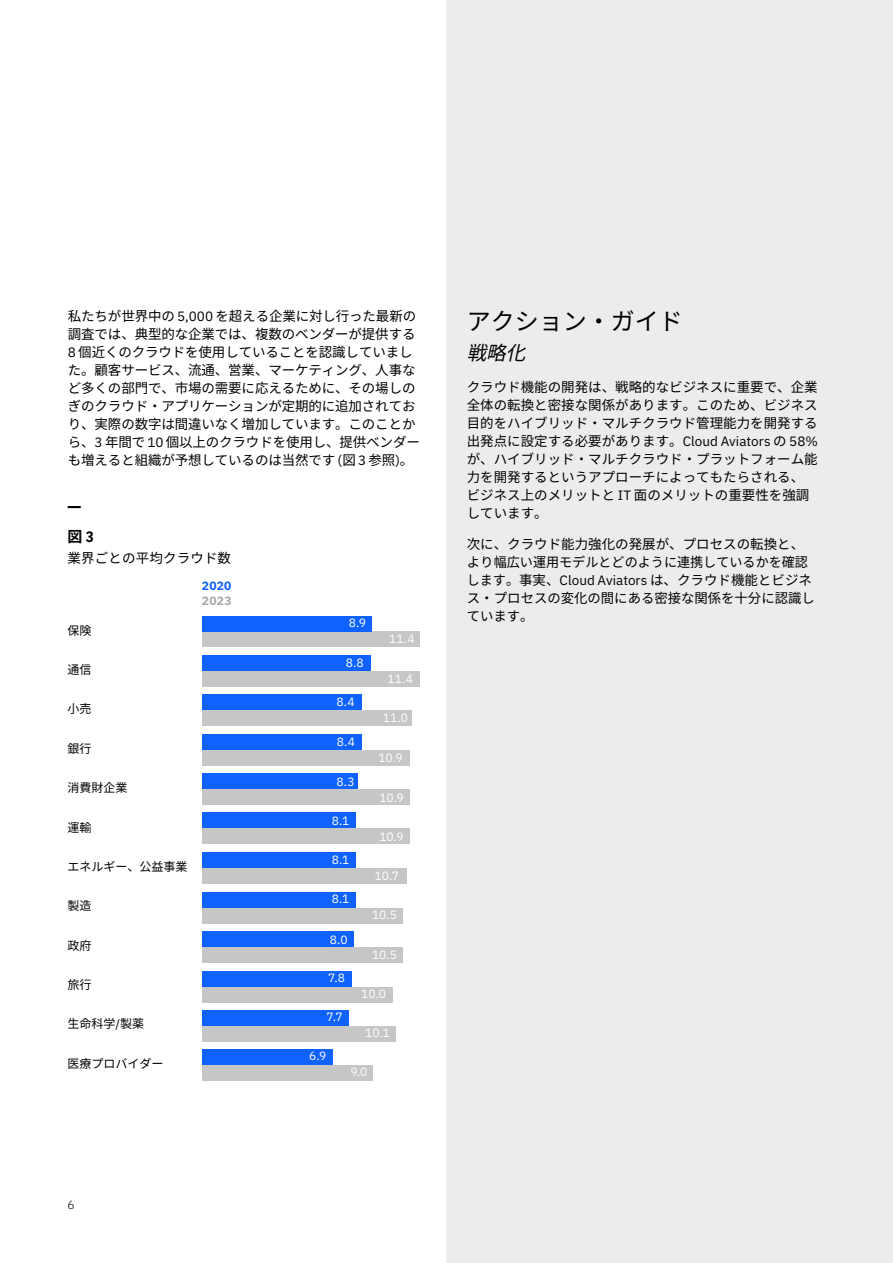
<style>
.page{position:relative;width:893px;height:1263px;background:#fff}
.page>*{position:absolute;margin:0;border:0;box-sizing:border-box;transform-origin:0 0}
.t1{font:24px "Noto Sans CJ Kjp";color:#000}
.t2{font:italic 19.5px "Noto Sans CJ Kjp";color:#000}
.t3{font:700 15px "Noto Sans CJ Kjp";color:#000}
.t4{font:13.5px/18px "Noto Sans CJ Kjp";color:#000}
.t5{font:12px "IBM Plex Sans";letter-spacing:-.005em;color:#fff}
.t6{font:12px "Noto Sans CJ Kjp";color:#000}
.t7{font:700 12px "IBM Plex Sans";color:#0f62fe}
.t8{font:700 12px "IBM Plex Sans";color:#a8a8a8}
.t9{font:300 12px "IBM Plex Sans";color:#000}
.s1{font-family:"IBM Plex Sans"}
.s2{font-family:"IBM Plex Sans Cond"}
</style>
<div class="page">
<div style="left:446px;top:0;width:447px;height:1263px;background:#ececec"></div>
<div style="left:202px;top:631px;width:218px;height:16px;background:#c6c6c6"></div>
<div style="left:202px;top:616px;width:169px;height:15px;background:#0f62fe"></div>
<svg style="left:68px;top:506px;width:13px;height:2px"></svg>
<div style="left:202px;top:671px;width:218px;height:16px;background:#c6c6c6"></div>
<div style="left:202px;top:655px;width:169px;height:16px;background:#0f62fe"></div>
<div style="left:202px;top:710px;width:210px;height:16px;background:#c6c6c6"></div>
<div style="left:202px;top:694px;width:160px;height:16px;background:#0f62fe"></div>
<div style="left:202px;top:750px;width:207px;height:16px;background:#c6c6c6"></div>
<div style="left:202px;top:734px;width:160px;height:16px;background:#0f62fe"></div>
<div style="left:202px;top:789px;width:207px;height:16px;background:#c6c6c6"></div>
<div style="left:202px;top:773px;width:156px;height:16px;background:#0f62fe"></div>
<div style="left:202px;top:828px;width:207px;height:16px;background:#c6c6c6"></div>
<div style="left:202px;top:812px;width:153px;height:16px;background:#0f62fe"></div>
<div style="left:202px;top:868px;width:204px;height:16px;background:#c6c6c6"></div>
<div style="left:202px;top:852px;width:153px;height:16px;background:#0f62fe"></div>
<div style="left:202px;top:908px;width:201px;height:15px;background:#c6c6c6"></div>
<div style="left:202px;top:892px;width:153px;height:15px;background:#0f62fe"></div>
<div style="left:202px;top:947px;width:201px;height:16px;background:#c6c6c6"></div>
<div style="left:202px;top:931px;width:152px;height:16px;background:#0f62fe"></div>
<div style="left:202px;top:987px;width:190px;height:16px;background:#c6c6c6"></div>
<div style="left:202px;top:971px;width:149px;height:16px;background:#0f62fe"></div>
<div style="left:202px;top:1026px;width:193px;height:15px;background:#c6c6c6"></div>
<div style="left:202px;top:1010px;width:147px;height:16px;background:#0f62fe"></div>
<div style="left:202px;top:1065px;width:170px;height:15px;background:#c6c6c6"></div>
<div style="left:202px;top:1049px;width:130px;height:15px;background:#0f62fe"></div>
<p class="t4" style="left:68px;top:308px;width:353px">私たちが世界中の <span class="s1">5,000</span> を超える企業に対し行った最新の調査では、典型的な企業では、複数のベンダーが提供する<br><span class="s1">8</span> 個近くのクラウドを使用していることを認識していました。顧客サービス、流通、営業、マーケティング、人事など多くの部門で、市場の需要に応えるために、その場しのぎのクラウド・アプリケーションが定期的に追加されており、実際の数字は間違いなく増加しています。このことから、<span class="s1">3</span> 年間で <span class="s1">10</span> 個以上のクラウドを使用し、提供ベンダーも増えると組織が予想しているのは当然です <span class="s1">(</span>図 <span class="s1">3</span> 参照<span class="s1">)</span>。</p>
<p class="t3" style="left:68px;top:528px;width:28px">図 <span class="s2">3</span></p>
<p class="t4" style="left:68px;top:550px;width:165px">業界ごとの平均クラウド数</p>
<p class="t7" style="left:202px;top:577px;width:31px">2020</p>
<p class="t8" style="left:202px;top:591px;width:31px">2023</p>
<p class="t6" style="left:68px;top:623px;width:25px">保険</p>
<p class="t6" style="left:68px;top:663px;width:25px">通信</p>
<p class="t6" style="left:68px;top:702px;width:25px">小売</p>
<p class="t6" style="left:68px;top:742px;width:25px">銀行</p>
<p class="t6" style="left:68px;top:781px;width:61px">消費財企業</p>
<p class="t6" style="left:68px;top:820px;width:25px">運輸</p>
<p class="t6" style="left:68px;top:860px;width:121px">エネルギー、公益事業</p>
<p class="t6" style="left:68px;top:899px;width:25px">製造</p>
<p class="t6" style="left:68px;top:938px;width:25px">政府</p>
<p class="t6" style="left:68px;top:978px;width:25px">旅行</p>
<p class="t6" style="left:68px;top:1017px;width:78px">生命科学<span class="s1">/</span>製薬</p>
<p class="t6" style="left:68px;top:1057px;width:97px">医療プロバイダー</p>
<p class="t5" style="left:349px;top:614px;width:19px">8.9</p>
<p class="t5" style="left:346px;top:654px;width:20px">8.8</p>
<p class="t5" style="left:337px;top:693px;width:20px">8.4</p>
<p class="t5" style="left:337px;top:732px;width:20px">8.4</p>
<p class="t5" style="left:337px;top:772px;width:20px">8.3</p>
<p class="t5" style="left:332px;top:812px;width:19px">8.1</p>
<p class="t5" style="left:332px;top:850px;width:19px">8.1</p>
<p class="t5" style="left:332px;top:890px;width:19px">8.1</p>
<p class="t5" style="left:389px;top:630px;width:27px">11.4</p>
<p class="t5" style="left:388px;top:670px;width:27px">11.4</p>
<p class="t5" style="left:383px;top:708px;width:27px">11.0</p>
<p class="t5" style="left:378px;top:748px;width:26px">10.9</p>
<p class="t5" style="left:379px;top:788px;width:26px">10.9</p>
<p class="t5" style="left:379px;top:827px;width:26px">10.9</p>
<p class="t5" style="left:375px;top:866px;width:26px">10.7</p>
<p class="t5" style="left:330px;top:930px;width:19px">8.0</p>
<p class="t5" style="left:328px;top:969px;width:18px">7.8</p>
<p class="t5" style="left:326px;top:1008px;width:18px">7.7</p>
<p class="t5" style="left:309px;top:1047px;width:19px">6.9</p>
<p class="t5" style="left:372px;top:906px;width:26px">10.5</p>
<p class="t5" style="left:372px;top:946px;width:26px">10.5</p>
<p class="t5" style="left:361px;top:985px;width:26px">10.0</p>
<p class="t5" style="left:365px;top:1024px;width:26px">10.1</p>
<p class="t5" style="left:350px;top:1063px;width:19px">9.0</p>
<h1 class="t1" style="left:467px;top:307px;width:217px">アクション・ガイド</h1>
<h2 class="t2" style="left:467px;top:342px;width:72px">戦略化</h2>
<p class="t4" style="left:467px;top:378px;width:353px">クラウド機能の開発は、戦略的なビジネスに重要で、企業全体の転換と密接な関係があります。このため、ビジネス目的をハイブリッド・マルチクラウド管理能力を開発する出発点に設定する必要があります。<span class="s1">Cloud Aviators</span> の <span class="s1">58%</span>が、ハイブリッド・マルチクラウド・プラットフォーム能力を開発するというアプローチによってもたらされる、ビジネス上のメリットと <span class="s1">IT</span> 面のメリットの重要性を強調しています。</p>
<p class="t4" style="left:467px;top:536px;width:350px">次に、クラウド能力強化の発展が、プロセスの転換と、より幅広い運用モデルとどのように連携しているかを確認します。事実、<span class="s1">Cloud Aviators</span> は、クラウド機能とビジネス・プロセスの変化の間にある密接な関係を十分に認識しています。</p>
<p class="t9" style="left:68px;top:1196px;width:9px">6</p>
</div>
